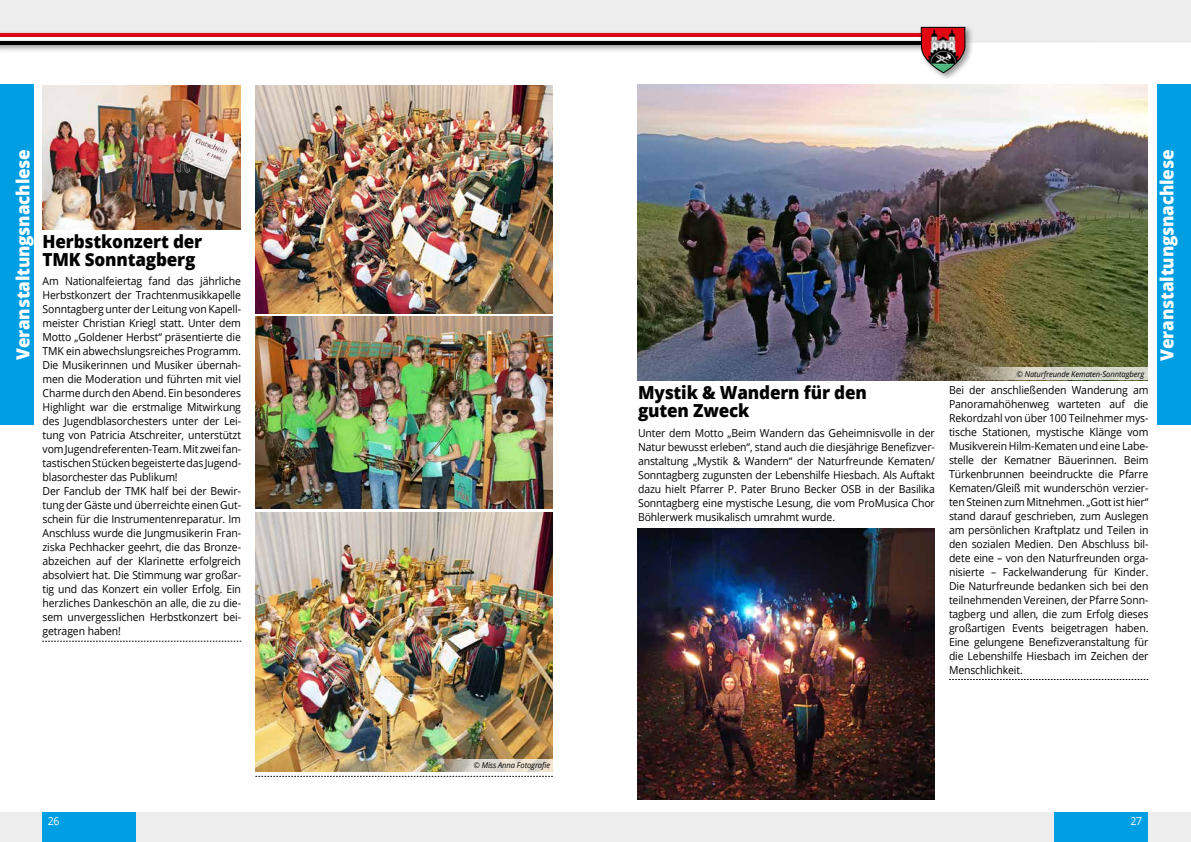
<style>
.page{position:relative;width:1191px;height:842px;background:#fff}
.page>*{position:absolute;margin:0;border:0;box-sizing:border-box;transform-origin:0 0}
.t1{font:800 18px/18px "Open Sans";letter-spacing:-.01em;color:#000;scale:.95 1}
.t2{font:800 18px "Open Sans";letter-spacing:-.01em;color:#fff;scale:.95 1}
.t3{font:11px/14px "Open Sans";letter-spacing:-.01em;color:#000;text-align:justify;scale:.95 1}
.t4{font:11px "Open Sans";color:#fff;scale:.95 1}
.t5{font:italic 8px "Open Sans";letter-spacing:-.01em;color:#000;scale:.95 1}
</style>
<div class="page">
<svg style="left:949px;top:679px;width:199px;height:1px"></svg>
<img style="left:255px;top:85px;width:298px;height:228px">
<img style="left:255px;top:317px;width:298px;height:191px">
<img style="left:43px;top:85px;width:198px;height:145px">
<img style="left:637px;top:85px;width:511px;height:295px">
<img style="left:637px;top:528px;width:297px;height:271px">
<img style="left:255px;top:512px;width:298px;height:259px">
<svg style="left:43px;top:641px;width:198px;height:1px"></svg>
<svg style="left:962px;top:367px;width:186px;height:13px;background:#c4c2b2"></svg>
<svg style="left:256px;top:776px;width:296px;height:1px"></svg>
<svg style="left:431px;top:759px;width:122px;height:13px;background:#d0cab8"></svg>
<div style="left:0;top:812px;width:1191px;height:30px;background:#ededed"></div>
<div style="left:0;top:0;width:1191px;height:43px;background:#ededed"></div>
<div style="left:0;top:30px;width:951px;height:15px;background:#e3e0e1"></div>
<hr style="left:0;top:33px;width:943px;height:4px;background:#e30613">
<div style="left:0;top:34px;width:951px;height:15px;background:#d90915"></div>
<hr style="left:0;top:37px;width:943px;height:4px;background:#fff">
<div style="left:0;top:38px;width:951px;height:15px;background:#000;opacity:.4"></div>
<hr style="left:0;top:41px;width:943px;height:4px;background:#000">
<div style="left:918px;top:24px;width:55px;height:57px;background:#000;opacity:.4"></div>
<svg style="left:920px;top:26px;width:46px;height:48px"></svg>
<div style="left:0;top:85px;width:34px;height:340px;background:#009fe3"></div>
<div style="left:42px;top:812px;width:94px;height:30px;background:#009fe3"></div>
<div style="left:1157px;top:85px;width:34px;height:340px;background:#009fe3"></div>
<div style="left:1054px;top:812px;width:94px;height:30px;background:#009fe3"></div>
<h1 class="t2" style="left:9px;top:360px;width:224px;rotate:-90deg">Veranstaltungsnachlese</h1>
<h1 class="t2" style="left:1153px;top:361px;width:224px;rotate:-90deg">Veranstaltungsnachlese</h1>
<h1 class="t1" style="left:43px;top:231px;width:170px">Herbstkonzert der<br>TMK Sonntagberg</h1>
<p class="t3" style="left:43px;top:274px;width:210px;text-align:left">Am Nationalfeiertag fand das jährliche Herbstkonzert der Trachtenmusikkapelle Sonntagberg unter der Leitung von Kapell&shy;meister Christian Kriegl statt. Unter dem Motto „Goldener Herbst“ präsentierte die TMK ein abwechslungsreiches Programm.<br>Die Musikerinnen und Musiker übernah&shy;men die Moderation und führten mit viel Charme durch den Abend. Ein besonderes Highlight war die erstmalige Mitwirkung des Jugendblasorchesters unter der Lei&shy;tung von Patricia Atschreiter, unterstützt vom Jugendreferenten-Team. Mit zwei fan&shy;tastischen Stücken begeisterte das Jugend&shy;blasorchester das Publikum!<br>Der Fanclub der TMK half bei der Bewir&shy;tung der Gäste und überreichte einen Gut&shy;schein für die Instrumentenreparatur. Im Anschluss wurde die Jungmusikerin Fran&shy;ziska Pechhacker geehrt, die das Bronze&shy;abzeichen auf der Klarinette erfolgreich absolviert hat. Die Stimmung war großar&shy;tig und das Konzert ein voller Erfolg. Ein herzliches Dankeschön an alle, die zu die&shy;sem unvergesslichen Herbstkonzert bei&shy;getragen haben!</p>
<p class="t5" style="left:1016px;top:369px;width:136px">© Naturfreunde Kematen-Sonntagberg</p>
<h1 class="t1" style="left:638px;top:382px;width:242px">Mystik &amp; Wandern für den guten Zweck</h1>
<p class="t3" style="left:638px;top:425px;width:314px">Unter dem Motto „Beim Wandern das Geheimnisvolle in der Natur bewusst erleben“, stand auch die diesjährige Benefizver&shy;anstaltung „Mystik &amp; Wandern“ der Naturfreunde Kematen/ Sonntagberg zugunsten der Lebenshilfe Hiesbach. Als Auftakt dazu hielt Pfarrer P. Pater Bruno Becker OSB in der Basilika Sonntagberg eine mystische Lesung, die vom ProMusica Chor Böhlerwerk musikalisch umrahmt wurde.</p>
<p class="t3" style="left:949px;top:383px;width:211px">Bei der anschließenden Wanderung am Panoramahöhenweg warteten auf die Rekordzahl von über 100 Teilnehmer mys&shy;tische Stationen, mystische Klänge vom Musikverein Hilm-Kematen und eine Labe&shy;stelle der Kematner Bäuerinnen. Beim Türkenbrunnen beeindruckte die Pfarre Kematen/Gleiß mit wunderschön verzier&shy;ten Steinen zum Mitnehmen. „Gott ist hier“ stand darauf geschrieben, zum Auslegen am persönlichen Kraftplatz und Teilen in den sozialen Medien. Den Abschluss bil&shy;dete eine – von den Naturfreunden orga&shy;nisierte – Fackelwanderung für Kinder.<br>Die Naturfreunde bedanken sich bei den teilnehmenden Vereinen, der Pfarre Sonn&shy;tagberg und allen, die zum Erfolg dieses großartigen Events beigetragen haben.<br>Eine gelungene Benefizveranstaltung für die Lebenshilfe Hiesbach im Zeichen der Menschlichkeit.</p>
<p class="t5" style="left:473px;top:760px;width:82px">© Miss Anna Fotografie</p>
<p class="t4" style="left:48px;top:813px;width:14px">26</p>
<p class="t4" style="left:1130px;top:813px;width:14px">27</p>
</div>
